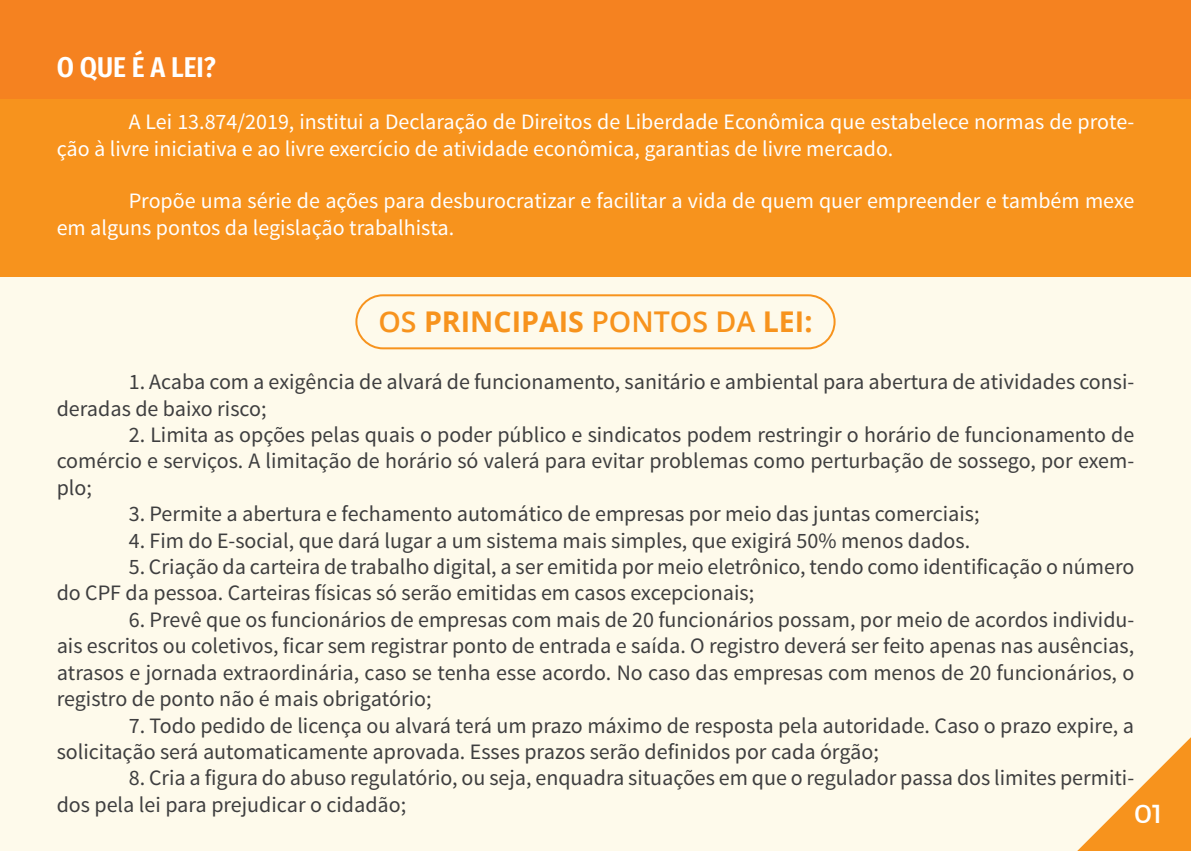
<style>
.page{position:relative;width:1191px;height:851px;background:#fff}
.page>*{position:absolute;margin:0;border:0;box-sizing:border-box;transform-origin:0 0}
.t1{font:700 28.6px "Open Sans";color:#f7931d}
.t2{font:600 28.6px "Fira Sans Condensed";color:#fff}
.t3{font:26px "Montserrat";color:#fff}
.t4{font:22px/26.4px "Source Sans Pro";color:#3e3e3f}
.t5{font:22px/26.4px "Source Sans Pro";color:#fff}
.s1{font-weight:600}
</style>
<div class="page">
<div style="left:0;top:0;width:1191px;height:850px;background:#fefaeb"></div>
<div style="left:0;top:0;width:1191px;height:276px;background:#f7931d"></div>
<div style="left:355px;top:294px;width:480px;height:55px;border:2px solid #f7931d;border-radius:26px"></div>
<div style="left:0;top:1px;width:1191px;height:98px;background:#f58220"></div>
<svg style="left:1078px;top:737px;width:113px;height:113px"></svg>
<h1 class="t2" style="left:57px;top:40px;width:161px">O QUE É A LEI?</h1>
<p class="t5" style="left:57px;top:109px;width:1079px;text-indent:72px">A Lei 13.874/2019, institui a Declaração de Direitos de Liberdade Econômica que estabelece normas de prote&shy;ção à livre iniciativa e ao livre exercício de atividade econômica, garantias de livre mercado.</p>
<p class="t5" style="left:57px;top:188px;width:1079px;text-indent:72px">Propõe uma série de ações para desburocratizar e facilitar a vida de quem quer empreender e também mexe em alguns pontos da legislação trabalhista.</p>
<h1 class="t1" style="left:378px;top:301px;width:435px"><span class="s1">OS</span> PRINCIPAIS <span class="s1">PONTOS DA</span> LEI:</h1>
<p class="t4" style="left:57px;top:369px;width:1079px;text-indent:72px">1. Acaba com a exigência de alvará de funcionamento, sanitário e ambiental para abertura de atividades consi&shy;deradas de baixo risco;</p>
<p class="t4" style="left:57px;top:422px;width:1079px;text-align:justify;text-indent:72px">2. Limita as opções pelas quais o poder público e sindicatos podem restringir o horário de funcionamento de comércio e serviços. A limitação de horário só valerá para evitar problemas como perturbação de sossego, por exem&shy;plo;</p>
<p class="t4" style="left:129px;top:501px;width:852px">3. Permite a abertura e fechamento automático de empresas por meio das juntas comerciais;</p>
<p class="t4" style="left:129px;top:527px;width:843px">4. Fim do E-social, que dará lugar a um sistema mais simples, que exigirá 50% menos dados.</p>
<p class="t4" style="left:57px;top:554px;width:1079px;text-indent:72px">5. Criação da carteira de trabalho digital, a ser emitida por meio eletrônico, tendo como identificação o número do CPF da pessoa. Carteiras físicas só serão emitidas em casos excepcionais;</p>
<p class="t4" style="left:57px;top:606px;width:1079px;text-align:justify;text-indent:72px">6. Prevê que os funcionários de empresas com mais de 20 funcionários possam, por meio de acordos individu&shy;ais escritos ou coletivos, ficar sem registrar ponto de entrada e saída. O registro deverá ser feito apenas nas ausências, atrasos e jornada extraordinária, caso se tenha esse acordo. No caso das empresas com menos de 20 funcionários, o registro de ponto não é mais obrigatório;</p>
<p class="t4" style="left:57px;top:712px;width:1079px;text-indent:72px">7. Todo pedido de licença ou alvará terá um prazo máximo de resposta pela autoridade. Caso o prazo expire, a solicitação será automaticamente aprovada. Esses prazos serão definidos por cada órgão;</p>
<p class="t4" style="left:57px;top:765px;width:1079px;text-indent:72px">8. Cria a figura do abuso regulatório, ou seja, enquadra situações em que o regulador passa dos limites permiti&shy;dos pela lei para prejudicar o cidadão;</p>
<p class="t3" style="left:1134px;top:797px;width:30px">01</p>
</div>
